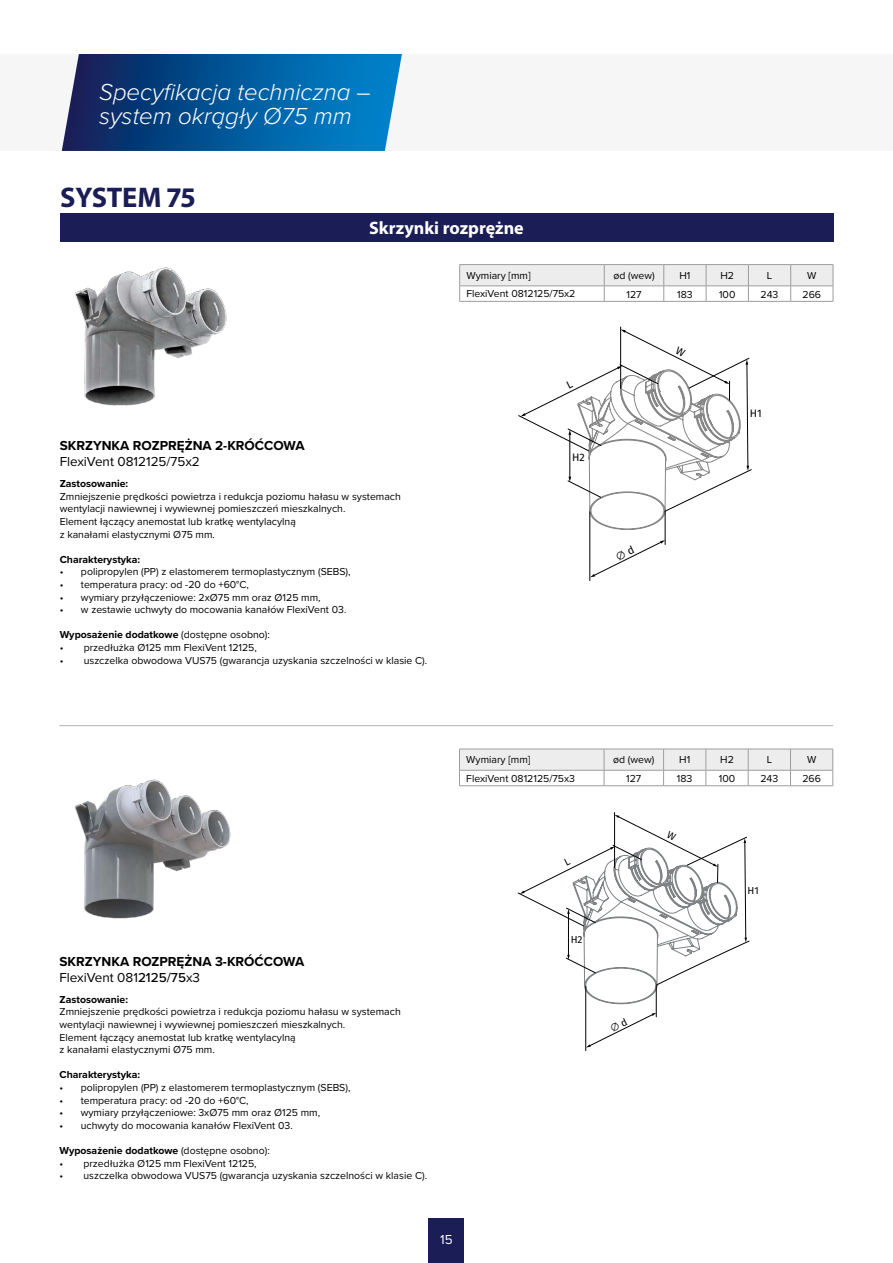
<style>
.page{position:relative;width:893px;height:1263px;background:#fff}
.page>*{position:absolute;margin:0;border:0;box-sizing:border-box;transform-origin:0 0}
.t1{font:700 28.5px "Myriad Pro";letter-spacing:-.01em;color:#1a1d56}
.t2{font:italic 300 24px/24px "Proxima Nova";color:#fff}
.t3{font:700 18px "Myriad Pro";color:#fff}
.t4{font:700 13.5px/16.2px "Proxima Nova";color:#000}
.t5{font:13.5px "Proxima Nova";color:#000}
.t6{font:13.5px "Proxima Nova";color:#fff}
.t7{font:10.8px "Fira Sans";color:#000}
.t8{font:10.5px/12.6px "Proxima Nova";color:#000}
.t9{font:700 10.5px "Proxima Nova";color:#000}
.t10{font:10.05px "Fira Sans";color:#020203}
.t11{font:10.05px "Fira Sans";color:#000}
.s1{font-weight:400}
.s2{font-weight:500}
</style>
<div class="page">
<div style="left:429px;top:1218px;width:35px;height:45px;background:#1a1d56"></div>
<div style="left:0;top:54px;width:893px;height:97px;background:#f6f6f6"></div>
<svg style="left:62px;top:54px;width:340px;height:97px;background:#0f5c9a"></svg>
<hr style="left:459px;top:264px;width:145px;height:1px;background:#9d9d9c">
<hr style="left:604px;top:264px;width:60px;height:1px;background:#9d9d9c">
<hr style="left:664px;top:264px;width:42px;height:1px;background:#9d9d9c">
<hr style="left:706px;top:264px;width:42px;height:1px;background:#9d9d9c">
<hr style="left:748px;top:264px;width:43px;height:1px;background:#9d9d9c">
<hr style="left:791px;top:264px;width:42px;height:1px;background:#9d9d9c">
<hr style="left:459px;top:301px;width:145px;height:1px;background:#9d9d9c">
<hr style="left:604px;top:301px;width:60px;height:1px;background:#9d9d9c">
<hr style="left:664px;top:301px;width:42px;height:1px;background:#9d9d9c">
<hr style="left:706px;top:301px;width:42px;height:1px;background:#9d9d9c">
<hr style="left:748px;top:301px;width:43px;height:1px;background:#9d9d9c">
<svg style="left:459px;top:265px;width:375px;height:36px"></svg>
<hr style="left:791px;top:301px;width:42px;height:1px;background:#9d9d9c">
<hr style="left:614px;top:812px;width:1px;height:56px;background:#020203">
<hr style="left:656px;top:986px;width:1px;height:31px;background:#000">
<hr style="left:585px;top:986px;width:1px;height:64px;background:#000">
<hr style="left:459px;top:785px;width:145px;height:1px;background:#9d9d9c">
<hr style="left:604px;top:785px;width:60px;height:1px;background:#9d9d9c">
<hr style="left:664px;top:785px;width:42px;height:1px;background:#9d9d9c">
<hr style="left:706px;top:785px;width:42px;height:1px;background:#9d9d9c">
<hr style="left:748px;top:785px;width:42px;height:1px;background:#9d9d9c">
<svg style="left:459px;top:749px;width:375px;height:36px"></svg>
<hr style="left:790px;top:785px;width:43px;height:1px;background:#9d9d9c">
<img style="left:75px;top:779px;width:156px;height:140px">
<hr style="left:59px;top:725px;width:774px;height:1px;background:#b3b2b2">
<div style="left:60px;top:213px;width:773px;height:29px;background:#1a1d56"></div>
<hr style="left:665px;top:511px;width:1px;height:33px;background:#000">
<hr style="left:590px;top:512px;width:1px;height:69px;background:#000">
<hr style="left:620px;top:327px;width:1px;height:61px;background:#000">
<img style="left:75px;top:267px;width:152px;height:139px">
<svg style="left:518px;top:815px;width:232px;height:189px"></svg>
<svg style="left:586px;top:1013px;width:70px;height:34px"></svg>
<svg style="left:518px;top:329px;width:234px;height:201px"></svg>
<svg style="left:590px;top:540px;width:75px;height:37px"></svg>
<h2 class="t2" style="left:99px;top:78px;width:273px">Specyfikacja techniczna – system okrągły Ø75 mm</h2>
<h1 class="t1" style="left:60px;top:178px;width:137px">SYSTEM 75</h1>
<h3 class="t3" style="left:369px;top:216px;width:156px">Skrzynki rozprężne</h3>
<p class="t8" style="left:466px;top:268px;width:66px">Wymiary [mm]</p>
<p class="t8" style="left:613px;top:268px;width:43px">ød (wew)</p>
<p class="t8" style="left:679px;top:268px;width:13px">H1</p>
<p class="t8" style="left:720px;top:268px;width:15px">H2</p>
<p class="t8" style="left:767px;top:268px;width:7px">L</p>
<p class="t8" style="left:807px;top:268px;width:11px">W</p>
<p class="t8" style="left:466px;top:287px;width:110px">FlexiVent 0812125/75x2</p>
<p class="t8" style="left:626px;top:287px;width:17px">127</p>
<p class="t8" style="left:677px;top:287px;width:17px">183</p>
<p class="t8" style="left:719px;top:287px;width:18px">100</p>
<p class="t8" style="left:761px;top:287px;width:19px">243</p>
<p class="t8" style="left:803px;top:287px;width:20px">266</p>
<p class="t7" style="left:750px;top:405px;width:14px">H1</p>
<p class="t4" style="left:60px;top:437px;width:246px">SKRZYNKA ROZPRĘŻNA 2-KRÓĆCOWA</p>
<p class="t5" style="left:60px;top:452px;width:142px">FlexiVent 0812125/75x2</p>
<p class="t9" style="left:60px;top:476px;width:70px">Zastosowanie:</p>
<p class="t8" style="left:60px;top:490px;width:343px">Zmniejszenie prędkości powietrza i redukcja poziomu hałasu w systemach wentylacji nawiewnej i wywiewnej pomieszczeń mieszkalnych.<br>Element łączący anemostat lub kratkę wentylacylną<br>z kanałami elastycznymi Ø75 mm.</p>
<p class="t9" style="left:60px;top:551px;width:82px">Charakterystyka:</p>
<p class="t8" style="left:60px;top:565px;width:292px">• polipropylen (PP) z elastomerem termoplastycznym (SEBS),</p>
<p class="t8" style="left:60px;top:578px;width:191px">• temperatura pracy: od -20 do +60°С,</p>
<p class="t8" style="left:60px;top:590px;width:262px">• wymiary przyłączeniowe: 2xØ75 mm oraz Ø125 mm,</p>
<p class="t8" style="left:60px;top:603px;width:288px">• w zestawie uchwyty do mocowania kanałów FlexiVent 03.</p>
<p class="t9" style="left:60px;top:627px;width:212px">Wyposażenie dodatkowe <span class="s1">(dostępne osobno):</span></p>
<p class="t8" style="left:60px;top:641px;width:199px">• przedłużka Ø125 mm FlexiVent 12125,</p>
<p class="t8" style="left:60px;top:653px;width:369px">• uszczelka obwodowa VUS75 (gwarancja uzyskania szczelności w klasie C).</p>
<p class="t7" style="left:572px;top:449px;width:14px">H2</p>
<p class="t8" style="left:466px;top:753px;width:66px">Wymiary [mm]</p>
<p class="t8" style="left:613px;top:753px;width:43px">ød (wew)</p>
<p class="t8" style="left:679px;top:753px;width:13px">H1</p>
<p class="t8" style="left:720px;top:753px;width:15px">H2</p>
<p class="t8" style="left:767px;top:753px;width:7px">L</p>
<p class="t8" style="left:807px;top:753px;width:11px">W</p>
<p class="t8" style="left:466px;top:771px;width:110px">FlexiVent 0812125/75x3</p>
<p class="t8" style="left:626px;top:772px;width:17px">127</p>
<p class="t8" style="left:677px;top:772px;width:17px">183</p>
<p class="t8" style="left:719px;top:772px;width:18px">100</p>
<p class="t8" style="left:760px;top:772px;width:19px">243</p>
<p class="t8" style="left:802px;top:772px;width:20px">266</p>
<p class="t4" style="left:60px;top:953px;width:246px">SKRZYNKA ROZPRĘŻNA 3-KRÓĆCOWA<br><span class="s1">FlexiVent 081</span><span class="s2">2125/75</span><span class="s1">x3</span></p>
<p class="t9" style="left:60px;top:991px;width:70px">Zastosowanie:</p>
<p class="t8" style="left:60px;top:1005px;width:343px">Zmniejszenie prędkości powietrza i redukcja poziomu hałasu w systemach wentylacji nawiewnej i wywiewnej pomieszczeń mieszkalnych.<br>Element łączący anemostat lub kratkę wentylacylną<br>z kanałami elastycznymi Ø75 mm.</p>
<p class="t9" style="left:60px;top:1067px;width:82px">Charakterystyka:</p>
<p class="t8" style="left:60px;top:1081px;width:292px">• polipropylen (PP) z elastomerem termoplastycznym (SEBS),</p>
<p class="t8" style="left:60px;top:1093px;width:191px">• temperatura pracy: od -20 do +60°С,</p>
<p class="t8" style="left:60px;top:1106px;width:262px">• wymiary przyłączeniowe: 3xØ75 mm oraz Ø125 mm,</p>
<p class="t8" style="left:60px;top:1118px;width:235px">• uchwyty do mocowania kanałów FlexiVent 03.</p>
<p class="t9" style="left:60px;top:1143px;width:212px">Wyposażenie dodatkowe <span class="s1">(dostępne osobno):</span></p>
<p class="t8" style="left:60px;top:1156px;width:199px">• przedłużka Ø125 mm FlexiVent 12125,</p>
<p class="t8" style="left:60px;top:1169px;width:369px">• uszczelka obwodowa VUS75 (gwarancja uzyskania szczelności w klasie C).</p>
<p class="t6" style="left:440px;top:1230px;width:14px">15</p>
<p class="t10" style="left:571px;top:932px;width:13px">H2</p>
<p class="t11" style="left:747px;top:883px;width:13px">H1</p>
</div>
